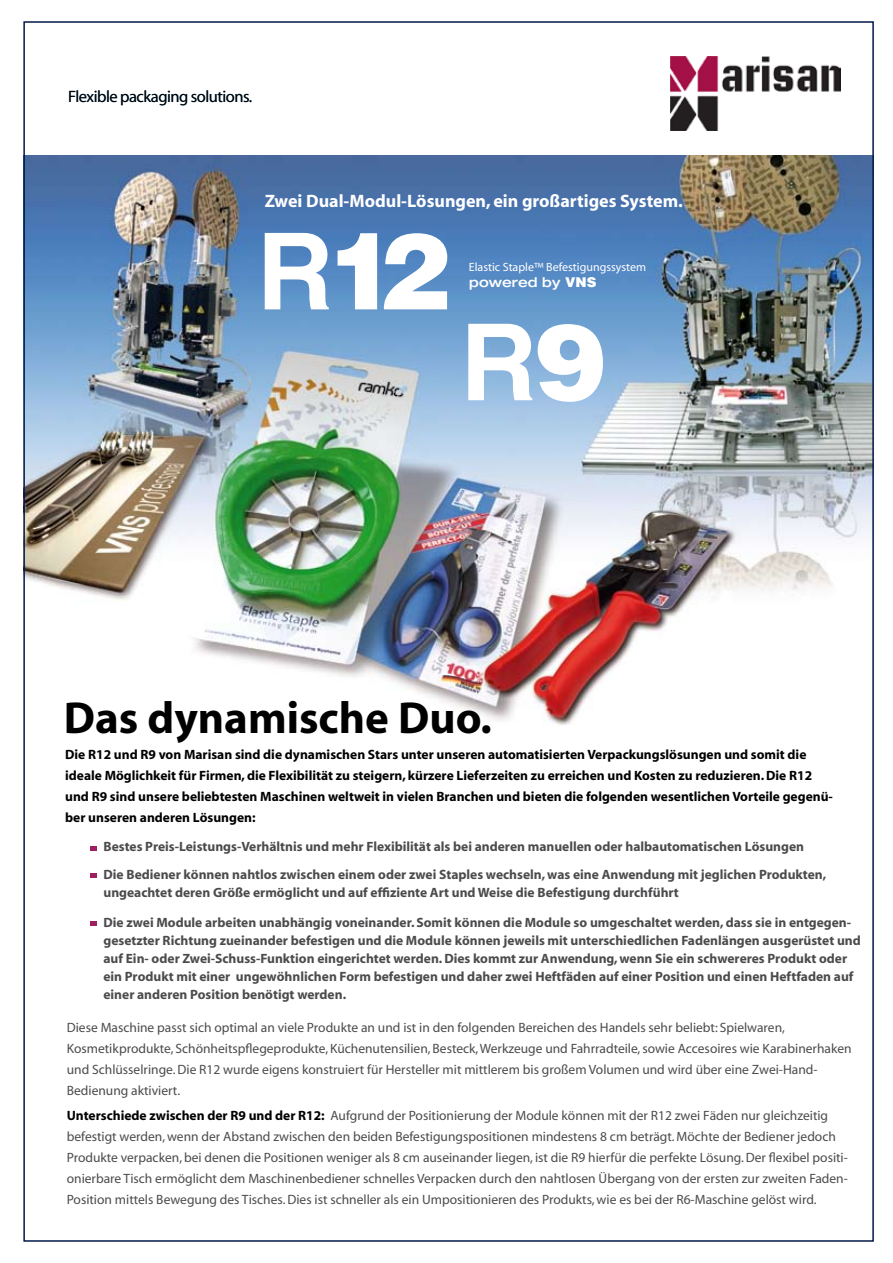
<style>
.page{position:relative;width:893px;height:1263px;background:#fff}
.page>*{position:absolute;margin:0;border:0;box-sizing:border-box;transform-origin:0 0}
.t1{font:900 106.5px "Helvetica";color:#fff}
.t2{font:700 106.5px "Helvetica";color:#fff}
.t3{font:700 45px "Myriad";color:#000}
.t4{font:700 18px "Myriad";color:#fff}
.t5{font:16.5px "Myriad";letter-spacing:-.03em;color:#000}
.t6{font:13.5px/21px "Myriad";color:#4b4b4d}
.t7{font:700 13.5px/18px "Myriad";color:#4b4b4d}
.t8{font:700 13.5px/21px "Myriad";color:#000}
.t9{font:500 expanded 13.5px "Helvetica Neue";color:#fff}
.t10{font:12px "Myriad";color:#fff}
.s1{font-weight:700}
.s2{font-weight:900}
.s3{font-family:"Helvetica";font-weight:900;font-stretch:normal}
.s4{color:#fff}
.s5{font-weight:700;color:#000}
</style>
<div class="page">
<img style="left:670px;top:57px;width:170px;height:74px">
<img style="left:26px;top:156px;width:845px;height:569px">
<svg style="left:90px;top:846px;width:6px;height:5px"></svg>
<svg style="left:90px;top:873px;width:6px;height:5px"></svg>
<svg style="left:90px;top:921px;width:6px;height:4px"></svg>
<p class="t5" style="left:68px;top:88px;width:186px">Flexible packaging solutions.</p>
<h3 class="t4" style="left:265px;top:191px;width:420px">Zwei Dual-Modul-Lösungen, ein großartiges System.</h3>
<h1 class="t1" style="left:257px;top:201px;width:194px"><span class="s1">R</span>12</h1>
<h1 class="t2" style="left:460px;top:298px;width:147px">R<span class="s2">9</span></h1>
<p class="t10" style="left:469px;top:261px;width:179px">Elastic Staple™ Befestigungssystem</p>
<p class="t9" style="left:469px;top:274px;width:129px">powered by <span class="s3">VNS</span></p>
<h2 class="t3" style="left:64px;top:694px;width:441px">Das dynamische Duo.<span class="s4">.</span></h2>
<p class="t8" style="left:65px;top:744px;width:769px">Die R12 und R9 von Marisan sind die dynamischen Stars unter unseren automatisierten Verpackungslösungen und somit die ideale Möglichkeit für Firmen, die Flexibilität zu steigern, kürzere Lieferzeiten zu erreichen und Kosten zu reduzieren. Die R12 und R9 sind unsere beliebtesten Maschinen weltweit in vielen Branchen und bieten die folgenden wesentlichen Vorteile gegenü&shy;ber unseren anderen Lösungen:</p>
<p class="t7" style="left:103px;top:838px;width:702px">Bestes Preis-Leistungs-Verhältnis und mehr Flexibilität als bei anderen manuellen oder halbautomatischen Lösungen</p>
<p class="t7" style="left:103px;top:866px;width:724px">Die Bediener können nahtlos zwischen einem oder zwei Staples wechseln, was eine Anwendung mit jeglichen Produkten, ungeachtet deren Größe ermöglicht und auf effiziente Art und Weise die Befestigung durchführt</p>
<p class="t7" style="left:103px;top:914px;width:759px">Die zwei Module arbeiten unabhängig voneinander. Somit können die Module so umgeschaltet werden, dass sie in entgegen&shy;gesetzter Richtung zueinander befestigen und die Module können jeweils mit unterschiedlichen Fadenlängen ausgerüstet und auf Ein- oder Zwei-Schuss-Funktion eingerichtet werden. Dies kommt zur Anwendung, wenn Sie ein schwereres Produkt oder ein Produkt mit einer ungewöhnlichen Form befestigen und daher zwei Heftfäden auf einer Position und einen Heftfaden auf einer anderen Position benötigt werden.</p>
<p class="t6" style="left:67px;top:1017px;width:786px">Diese Maschine passt sich optimal an viele Produkte an und ist in den folgenden Bereichen des Handels sehr beliebt: Spielwaren, Kosmetikprodukte, Schönheitspflegeprodukte, Küchenutensilien, Besteck, Werkzeuge und Fahrradteile, sowie Accesoires wie Karabinerhaken und Schlüsselringe. Die R12 wurde eigens konstruiert für Hersteller mit mittlerem bis großem Volumen und wird über eine Zwei-Hand-Bedienung aktiviert.</p>
<p class="t6" style="left:67px;top:1106px;width:783px"><span class="s5">Unterschiede zwischen der R9 und der R12:</span> Aufgrund der Positionierung der Module können mit der R12 zwei Fäden nur gleichzeitig befestigt werden, wenn der Abstand zwischen den beiden Befestigungspositionen mindestens 8 cm beträgt. Möchte der Bediener jedoch Produkte verpacken, bei denen die Positionen weniger als 8 cm auseinander liegen, ist die R9 hierfür die perfekte Lösung. Der flexibel positi&shy;onierbare Tisch ermöglicht dem Maschinenbediener schnelles Verpacken durch den nahtlosen Übergang von der ersten zur zweiten Faden-Position mittels Bewegung des Tisches. Dies ist schneller als ein Umpositionieren des Produkts, wie es bei der R6-Maschine gelöst wird.</p>
</div>
